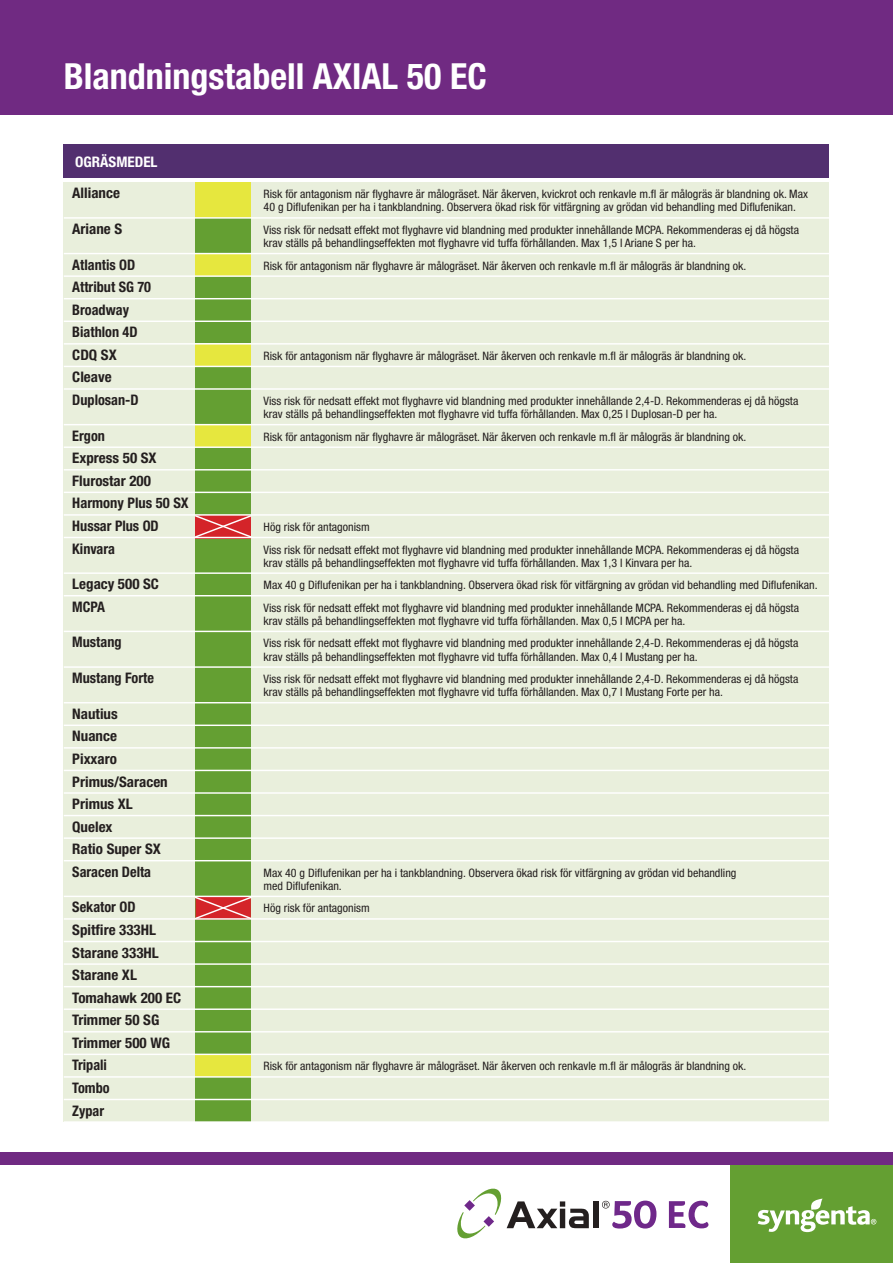
<style>
.page{position:relative;width:893px;height:1263px;background:#fff}
.page>*{position:absolute;margin:0;border:0;box-sizing:border-box;transform-origin:0 0}
.t1{font:700 condensed 36px "Helvetica Neue LT Std";color:#fff}
.t2{font:700 condensed 14.55px/22.5px "Helvetica Neue LT Std";color:#241f1f}
.t3{font:700 condensed 14.55px "Helvetica Neue LT Std";color:#fff}
.t4{font:condensed 11.7px/13px "Helvetica Neue LT Std";color:#241f1f}
</style>
<div class="page">
<div style="left:0;top:0;width:893px;height:115px;background:#702a82"></div>
<div style="left:64px;top:182px;width:765px;height:940px;background:#e9efdc"></div>
<div style="left:196px;top:217px;width:55px;height:126px;background:#649f32"></div>
<div style="left:64px;top:145px;width:765px;height:33px;background:#522f6f"></div>
<div style="left:196px;top:182px;width:55px;height:35px;background:#e6e73e"></div>
<div style="left:196px;top:364px;width:55px;height:63px;background:#649f32"></div>
<div style="left:196px;top:425px;width:55px;height:23px;background:#e6e73e"></div>
<div style="left:196px;top:447px;width:55px;height:346px;background:#649f32"></div>
<div style="left:196px;top:793px;width:55px;height:161px;background:#649f32"></div>
<div style="left:196px;top:950px;width:55px;height:105px;background:#649f32"></div>
<div style="left:196px;top:1054px;width:55px;height:23px;background:#e6e73e"></div>
<div style="left:196px;top:1077px;width:55px;height:45px;background:#649f32"></div>
<svg style="left:195px;top:516px;width:57px;height:23px"></svg>
<svg style="left:194px;top:895px;width:59px;height:23px"></svg>
<div style="left:196px;top:344px;width:55px;height:23px;background:#e6e73e"></div>
<div style="left:196px;top:253px;width:55px;height:23px;background:#e6e73e"></div>
<hr style="left:64px;top:217px;width:791px;height:2px;background:#fff">
<hr style="left:64px;top:253px;width:791px;height:1px;background:#fff">
<hr style="left:64px;top:275px;width:791px;height:2px;background:#fff">
<hr style="left:64px;top:298px;width:791px;height:1px;background:#fff">
<hr style="left:64px;top:321px;width:791px;height:1px;background:#fff">
<hr style="left:64px;top:343px;width:791px;height:2px;background:#fff">
<hr style="left:64px;top:366px;width:791px;height:1px;background:#fff">
<hr style="left:64px;top:388px;width:791px;height:2px;background:#fff">
<hr style="left:64px;top:424px;width:791px;height:1px;background:#fff">
<hr style="left:64px;top:446px;width:791px;height:2px;background:#fff">
<hr style="left:64px;top:469px;width:791px;height:1px;background:#fff">
<hr style="left:64px;top:492px;width:791px;height:1px;background:#fff">
<hr style="left:64px;top:514px;width:791px;height:2px;background:#fff">
<hr style="left:64px;top:537px;width:791px;height:1px;background:#fff">
<hr style="left:64px;top:572px;width:791px;height:2px;background:#fff">
<hr style="left:64px;top:595px;width:791px;height:1px;background:#fff">
<hr style="left:64px;top:631px;width:791px;height:1px;background:#fff">
<hr style="left:64px;top:666px;width:791px;height:2px;background:#fff">
<hr style="left:64px;top:702px;width:791px;height:1px;background:#fff">
<hr style="left:64px;top:724px;width:791px;height:2px;background:#fff">
<hr style="left:64px;top:747px;width:791px;height:2px;background:#fff">
<hr style="left:64px;top:770px;width:791px;height:1px;background:#fff">
<hr style="left:64px;top:792px;width:791px;height:2px;background:#fff">
<hr style="left:64px;top:815px;width:791px;height:1px;background:#fff">
<hr style="left:64px;top:837px;width:791px;height:2px;background:#fff">
<hr style="left:64px;top:860px;width:791px;height:1px;background:#fff">
<hr style="left:64px;top:896px;width:791px;height:1px;background:#fff">
<hr style="left:64px;top:918px;width:791px;height:2px;background:#fff">
<hr style="left:64px;top:941px;width:791px;height:1px;background:#fff">
<hr style="left:64px;top:963px;width:791px;height:2px;background:#fff">
<hr style="left:64px;top:986px;width:791px;height:1px;background:#fff">
<hr style="left:64px;top:1008px;width:791px;height:2px;background:#fff">
<hr style="left:64px;top:1031px;width:791px;height:1px;background:#fff">
<hr style="left:64px;top:1053px;width:791px;height:2px;background:#fff">
<hr style="left:64px;top:1076px;width:791px;height:2px;background:#fff">
<hr style="left:64px;top:1099px;width:791px;height:1px;background:#fff">
<hr style="left:64px;top:1121px;width:791px;height:2px;background:#fff">
<div style="left:730px;top:1165px;width:163px;height:98px;background:#649f32"></div>
<div style="left:0;top:1152px;width:893px;height:13px;background:#702a82"></div>
<svg style="left:758px;top:1198px;width:118px;height:34px"></svg>
<svg style="left:457px;top:1188px;width:132px;height:51px"></svg>
<div style="left:593px;top:1201px;width:6px;height:27px;background:#241f1f"></div>
<svg style="left:602px;top:1200px;width:54px;height:28px"></svg>
<svg style="left:669px;top:1201px;width:39px;height:27px"></svg>
<h1 class="t1" style="left:64px;top:55px;width:424px">Blandningstabell AXIAL 50 EC</h1>
<p class="t3" style="left:75px;top:153px;width:84px">OGRÄSMEDEL</p>
<p class="t2" style="left:72px;top:182px;width:49px">Alliance</p>
<p class="t4" style="left:264px;top:188px;width:546px">Risk för antagonism när flyghavre är målogräset. När åkerven, kvickrot och renkavle m.fl är målogräs är blandning ok. Max<br>40 g Diflufenikan per ha i tankblandning. Observera ökad risk för vitfärgning av grödan vid behandling med Diflufenikan.</p>
<p class="t2" style="left:72px;top:217px;width:51px">Ariane S</p>
<p class="t4" style="left:264px;top:223px;width:537px">Viss risk för nedsatt effekt mot flyghavre vid blandning med produkter innehållande MCPA. Rekommenderas ej då högsta krav ställs på behandlingseffekten mot flyghavre vid tuffa förhållanden. Max 1,5 l Ariane S per ha.</p>
<p class="t2" style="left:72px;top:253px;width:65px">Atlantis OD</p>
<p class="t4" style="left:264px;top:259px;width:484px">Risk för antagonism när flyghavre är målogräset. När åkerven och renkavle m.fl är målogräs är blandning ok.</p>
<p class="t2" style="left:72px;top:276px;width:80px">Attribut SG 70<br>Broadway<br>Biathlon 4D<br>CDQ SX</p>
<p class="t4" style="left:264px;top:349px;width:484px">Risk för antagonism när flyghavre är målogräset. När åkerven och renkavle m.fl är målogräs är blandning ok.</p>
<p class="t2" style="left:72px;top:366px;width:68px">Cleave<br>Duplosan-D</p>
<p class="t4" style="left:264px;top:394px;width:536px">Viss risk för nedsatt effekt mot flyghavre vid blandning med produkter innehållande 2,4-D. Rekommenderas ej då högsta krav ställs på behandlingseffekten mot flyghavre vid tuffa förhållanden. Max 0,25 l Duplosan-D per ha.</p>
<p class="t2" style="left:72px;top:424px;width:34px">Ergon</p>
<p class="t4" style="left:264px;top:430px;width:484px">Risk för antagonism när flyghavre är målogräset. När åkerven och renkavle m.fl är målogräs är blandning ok.</p>
<p class="t2" style="left:72px;top:447px;width:118px">Express 50 SX<br>Flurostar 200<br>Harmony Plus 50 SX<br>Hussar Plus OD</p>
<p class="t4" style="left:264px;top:520px;width:108px">Hög risk för antagonism</p>
<p class="t2" style="left:72px;top:537px;width:44px">Kinvara</p>
<p class="t4" style="left:264px;top:543px;width:537px">Viss risk för nedsatt effekt mot flyghavre vid blandning med produkter innehållande MCPA. Rekommenderas ej då högsta krav ställs på behandlingseffekten mot flyghavre vid tuffa förhållanden. Max 1,3 l Kinvara per ha.</p>
<p class="t2" style="left:72px;top:573px;width:88px">Legacy 500 SC</p>
<p class="t4" style="left:264px;top:578px;width:555px">Max 40 g Diflufenikan per ha i tankblandning. Observera ökad risk för vitfärgning av grödan vid behandling med Diflufenikan.</p>
<p class="t2" style="left:72px;top:595px;width:34px">MCPA</p>
<p class="t4" style="left:264px;top:601px;width:537px">Viss risk för nedsatt effekt mot flyghavre vid blandning med produkter innehållande MCPA. Rekommenderas ej då högsta krav ställs på behandlingseffekten mot flyghavre vid tuffa förhållanden. Max 0,5 l MCPA per ha.</p>
<p class="t2" style="left:72px;top:631px;width:51px">Mustang</p>
<p class="t4" style="left:264px;top:637px;width:536px">Viss risk för nedsatt effekt mot flyghavre vid blandning med produkter innehållande 2,4-D. Rekommenderas ej då högsta krav ställs på behandlingseffekten mot flyghavre vid tuffa förhållanden. Max 0,4 l Mustang per ha.</p>
<p class="t2" style="left:72px;top:666px;width:83px">Mustang Forte</p>
<p class="t4" style="left:264px;top:672px;width:536px">Viss risk för nedsatt effekt mot flyghavre vid blandning med produkter innehållande 2,4-D. Rekommenderas ej då högsta krav ställs på behandlingseffekten mot flyghavre vid tuffa förhållanden. Max 0,7 l Mustang Forte per ha.</p>
<p class="t2" style="left:72px;top:702px;width:97px">Nautius<br>Nuance<br>Pixxaro<br>Primus/Saracen<br>Primus XL<br>Quelex<br>Ratio Super SX<br>Saracen Delta</p>
<p class="t4" style="left:264px;top:866px;width:474px">Max 40 g Diflufenikan per ha i tankblandning. Observera ökad risk för vitfärgning av grödan vid behandling med Diflufenikan.</p>
<p class="t2" style="left:72px;top:896px;width:65px">Sekator OD</p>
<p class="t4" style="left:264px;top:902px;width:108px">Hög risk för antagonism</p>
<p class="t2" style="left:72px;top:918px;width:110px">Spitfire 333HL<br>Starane 333HL<br>Starane XL<br>Tomahawk 200 EC<br>Trimmer 50 SG<br>Trimmer 500 WG<br>Tripali</p>
<p class="t4" style="left:264px;top:1060px;width:484px">Risk för antagonism när flyghavre är målogräset. När åkerven och renkavle m.fl är målogräs är blandning ok.</p>
<p class="t2" style="left:72px;top:1076px;width:39px">Tombo<br>Zypar</p>
</div>
